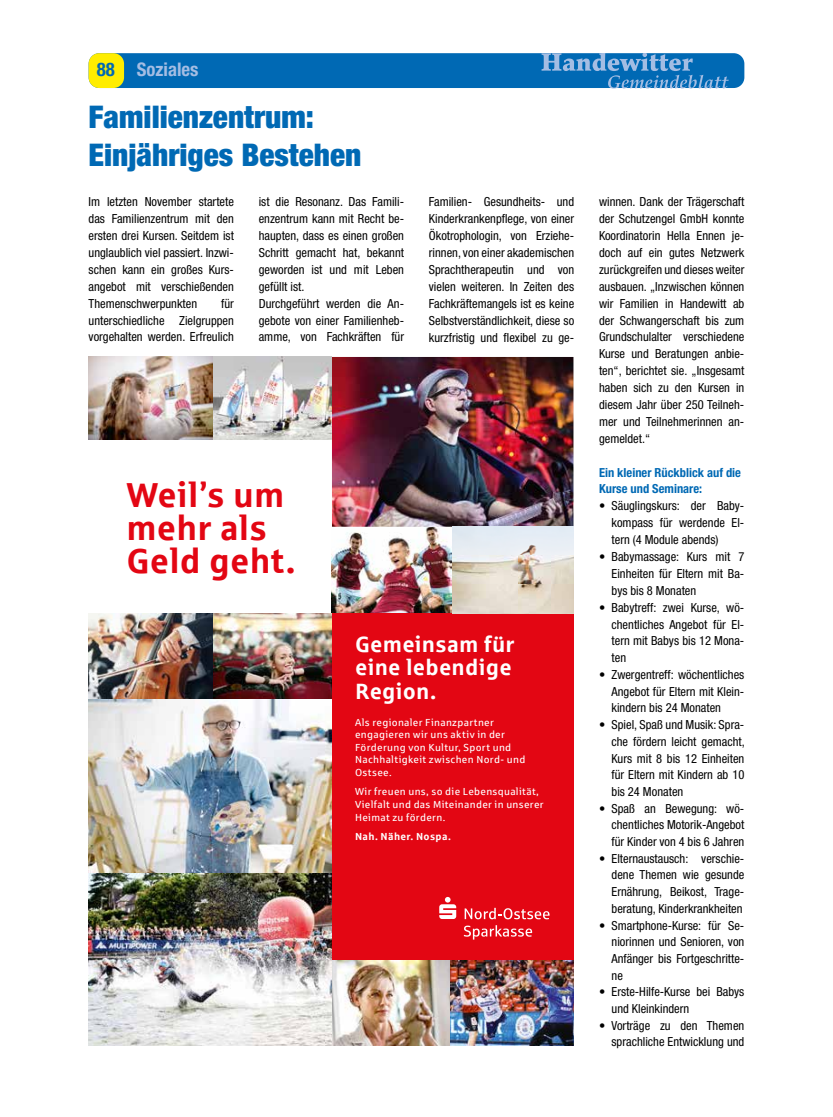
<style>
.page{position:relative;width:833px;height:1117px;background:#fff}
.page>*{position:absolute;margin:0;border:0;box-sizing:border-box;transform-origin:0 0}
.t1{font:700 34.62px/33px "Sparkasse Rg";letter-spacing:.005em;color:#e30613}
.t2{font:900 condensed 31.25px/37.5px "Helvetica Neue LT Pro";color:#0069b4}
.t3{font:700 22.12px/23.4px "Sparkasse Rg";letter-spacing:.01em;color:#fff}
.t4{font:700 condensed 18.75px "Helvetica Neue LT Pro";color:#a4bde3}
.t5{font:700 condensed 18.75px "Helvetica Neue LT Pro";color:#0069b4}
.t6{font:condensed 12.5px/16.9px "Helvetica Neue LT Pro";color:#000;text-align:justify}
.t7{font:700 condensed 12.5px/16.9px "Helvetica Neue LT Pro";color:#0069b4}
.t8{font:10.25px/12.5px "Sparkasse Rg";letter-spacing:.03em;color:#fff}
.t9{font:700 10.25px "Sparkasse Rg";letter-spacing:.03em;color:#fff}
</style>
<div class="page">
<div style="left:89px;top:53px;width:655px;height:35px;background:#0069b4;border-radius:11px"></div>
<div style="left:89px;top:53px;width:35px;height:35px;background:#ffed00;border-radius:11px"></div>
<svg style="left:541px;top:53px;width:187px;height:35px"></svg>
<img style="left:332px;top:526px;width:120px;height:87px">
<div style="left:332px;top:613px;width:241px;height:347px;background:#e30613"></div>
<img style="left:332px;top:357px;width:241px;height:169px">
<img style="left:89px;top:357px;width:125px;height:83px">
<img style="left:89px;top:613px;width:125px;height:86px">
<img style="left:332px;top:960px;width:118px;height:84px">
<img style="left:214px;top:357px;width:118px;height:83px">
<img style="left:214px;top:613px;width:118px;height:86px">
<img style="left:450px;top:960px;width:123px;height:84px">
<svg style="left:452px;top:526px;width:121px;height:87px;background:#e0dcd5"></svg>
<img style="left:89px;top:699px;width:243px;height:174px">
<img style="left:89px;top:873px;width:243px;height:171px">
<svg style="left:464px;top:907px;width:85px;height:32px"></svg>
<svg style="left:439px;top:896px;width:17px;height:22px"></svg>
<h3 class="t4" style="left:137px;top:58px;width:63px">Soziales</h3>
<h2 class="t2" style="left:89px;top:98px;width:274px">Familienzentrum:<br>Einjähriges Bestehen</h2>
<p class="t6" style="left:89px;top:193px;width:147px">Im letzten November startete das Familienzentrum mit den ersten drei Kursen. Seitdem ist unglaublich viel passiert. Inzwi&shy;schen kann ein großes Kurs&shy;angebot mit verschießenden Themenschwerpunkten</p>
<h3 class="t5" style="left:97px;top:58px;width:20px">88</h3>
<p class="t6" style="left:259px;top:193px;width:147px;text-align:left">ist die Resonanz. Das Famili&shy;enzentrum kann mit Recht be&shy;haupten, dass es einen großen<br>Schritt gemacht hat, bekannt geworden ist und mit Leben gefüllt ist.<br>Durchgeführt werden die An&shy;gebote von einer Familienheb&shy;amme, von Fachkräften für</p>
<p class="t6" style="left:429px;top:193px;width:147px">Familien- Gesundheits- und Kinderkrankenpflege, von einer Ökotrophologin, von Erziehe&shy;rinnen, von einer akademischen Sprachtherapeutin und von vielen weiteren. In Zeiten des Fachkräftemangels ist es keine Selbstverständlichkeit, diese so kurzfristig und flexibel zu ge-</p>
<p class="t6" style="left:599px;top:193px;width:147px">winnen. Dank der Trägerschaft der Schutzengel GmbH konnte Koordinatorin Hella Ennen je&shy;doch auf ein gutes Netzwerk zurückgreifen und dieses weiter ausbauen. „Inzwischen können wir Familien in Handewitt ab der Schwangerschaft bis zum Grundschulalter verschiedene Kurse und Beratungen anbie&shy;ten“, berichtet sie. „Insgesamt haben sich zu den Kursen in diesem Jahr über 250 Teilneh&shy;mer und Teilnehmerinnen an&shy;gemeldet.“</p>
<p class="t7" style="left:599px;top:463px;width:144px">Ein kleiner Rückblick auf die<br>Kurse und Seminare:</p>
<p class="t6" style="left:611px;top:497px;width:134px;text-indent:-12px">• Säuglingskurs: der Baby&shy;kompass für werdende El&shy;tern (4 Module abends)</p>
<p class="t6" style="left:611px;top:548px;width:134px;text-indent:-12px">• Babymassage: Kurs mit 7<br>Einheiten für Eltern mit Ba&shy;bys bis 8 Monaten</p>
<p class="t6" style="left:611px;top:598px;width:134px;text-indent:-12px">• Babytreff: zwei Kurse, wö&shy;chentliches Angebot für El&shy;tern mit Babys bis 12 Mona&shy;ten</p>
<p class="t6" style="left:611px;top:666px;width:134px;text-indent:-12px">• Zwergentreff: wöchentliches Angebot für Eltern mit Klein&shy;kindern bis 24 Monaten</p>
<p class="t6" style="left:611px;top:716px;width:135px;text-indent:-12px">• Spiel, Spaß und Musik: Spra&shy;che fördern leicht gemacht, Kurs mit 8 bis 12 Einheiten für Eltern mit Kindern ab 10 bis 24 Monaten</p>
<p class="t6" style="left:611px;top:799px;width:134px;text-indent:-12px">• Spaß an Bewegung: wö&shy;chentliches Motorik-Angebot für Kinder von 4 bis 6 Jahren</p>
<p class="t6" style="left:611px;top:849px;width:134px;text-indent:-12px">• Elternaustausch: verschie&shy;dene Themen wie gesunde Ernährung, Beikost, Trage&shy;beratung, Kinderkrankheiten</p>
<p class="t6" style="left:611px;top:916px;width:134px;text-indent:-12px">• Smartphone-Kurse: für Se&shy;niorinnen und Senioren, von Anfänger bis Fortgeschritte&shy;ne</p>
<p class="t6" style="left:611px;top:983px;width:134px;text-indent:-12px">• Erste-Hilfe-Kurse bei Babys und Kleinkindern</p>
<p class="t6" style="left:599px;top:1016px;width:147px;text-align:right">• Vorträge zu den Themen sprachliche Entwicklung und</p>
<p class="t6" style="left:89px;top:294px;width:147px;text-indent:133px">für unterschiedliche Zielgruppen vorgehalten werden. Erfreulich</p>
<h1 class="t1" style="left:126px;top:476px;width:171px">Weil’s um mehr als<br>Geld geht.</h1>
<h3 class="t3" style="left:355px;top:631px;width:161px">Gemeinsam für eine lebendige<br>Region.</h3>
<p class="t8" style="left:355px;top:715px;width:172px">Als regionaler Finanzpartner engagieren wir uns aktiv in der<br>Förderung von Kultur, Sport und<br>Nachhaltigkeit zwischen Nord- und<br>Ostsee.</p>
<p class="t8" style="left:355px;top:784px;width:190px">Wir freuen uns, so die Lebensqualität,<br>Vielfalt und das Miteinander in unserer<br>Heimat zu fördern.</p>
<p class="t9" style="left:355px;top:830px;width:97px">Nah. Näher. Nospa.</p>
</div>
